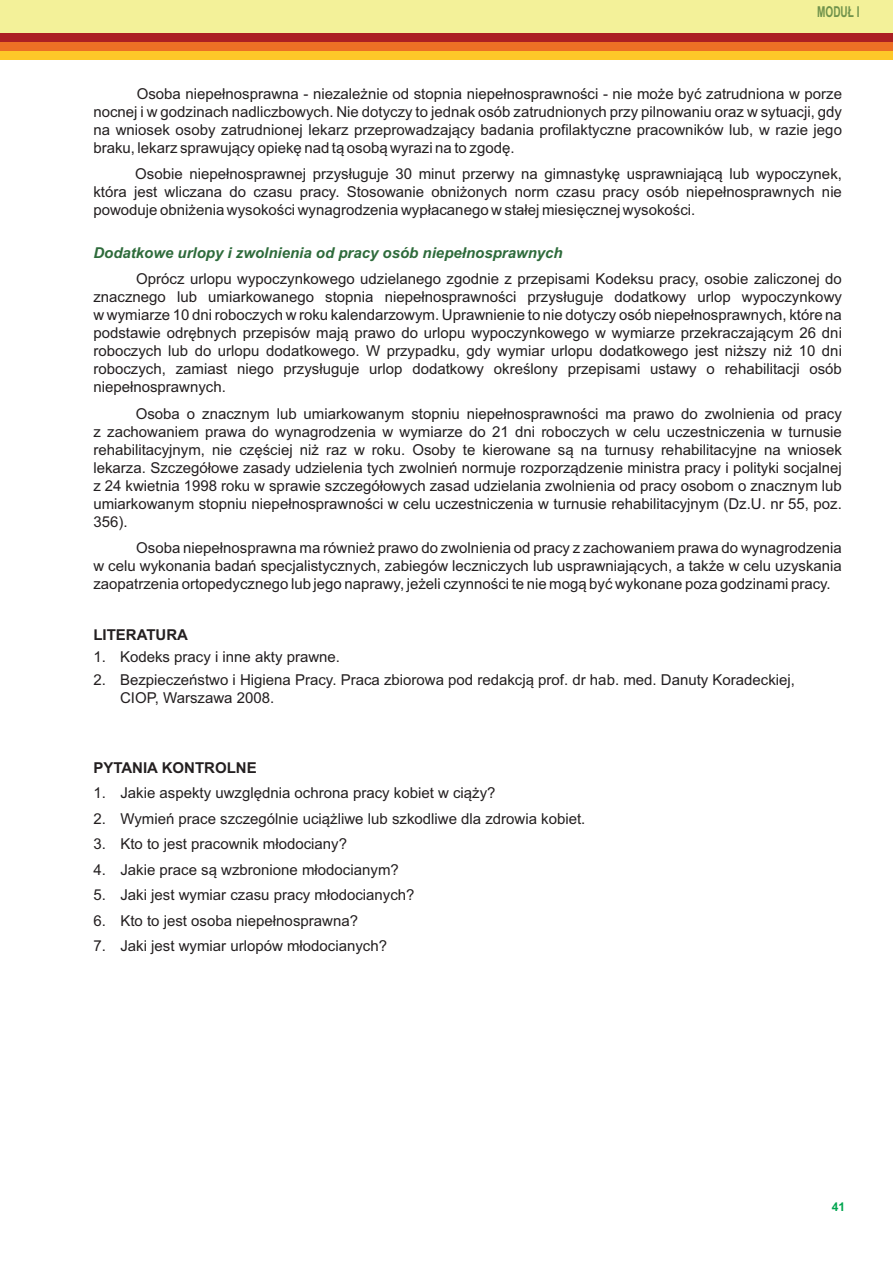
<style>
.page{position:relative;width:893px;height:1263px;background:#fff}
.page>*{position:absolute;margin:0;border:0;box-sizing:border-box;transform-origin:0 0}
.t1{font:15px/18px "Arial";color:#231f20;text-align:justify}
.t2{font:italic 700 15px "Arial";color:#2e6b3b}
.t3{font:700 15px "Arial";color:#231f20}
.t4{font:700 15px "Arial Narrow";color:#70924b;scale:.82 1}
.t5{font:700 12px "Arial";color:#00a54f}
</style>
<div class="page">
<div style="left:0;top:0;width:893px;height:35px;background:#f3f199"></div>
<div style="left:0;top:51px;width:893px;height:9px;background:#fec829"></div>
<div style="left:0;top:42px;width:893px;height:9px;background:#ed7025"></div>
<div style="left:0;top:33px;width:893px;height:9px;background:#ab2023"></div>
<p class="t4" style="left:817px;top:6px;width:53px">MODUŁ I</p>
<p class="t1" style="left:93px;top:86px;width:750px;text-indent:43px">Osoba niepełnosprawna - niezależnie od stopnia niepełnosprawności - nie może być zatrudniona w porze nocnej i w godzinach nadliczbowych. Nie dotyczy to jednak osób zatrudnionych przy pilnowaniu oraz w sytuacji, gdy na wniosek osoby zatrudnionej lekarz przeprowadzający badania profilaktyczne pracowników lub, w razie jego braku, lekarz sprawujący opiekę nad tą osobą wyrazi na to zgodę.</p>
<p class="t1" style="left:93px;top:166px;width:750px;text-indent:42px">Osobie niepełnosprawnej przysługuje 30 minut przerwy na gimnastykę usprawniającą lub wypoczynek, która jest wliczana do czasu pracy. Stosowanie obniżonych norm czasu pracy osób niepełnosprawnych nie powoduje obniżenia wysokości wynagrodzenia wypłacanego w stałej miesięcznej wysokości.</p>
<p class="t2" style="left:93px;top:247px;width:471px">Dodatkowe urlopy i zwolnienia od pracy osób niepełnosprawnych</p>
<p class="t1" style="left:93px;top:271px;width:750px;text-indent:43px">Oprócz urlopu wypoczynkowego udzielanego zgodnie z przepisami Kodeksu pracy, osobie zaliczonej do znacznego lub umiarkowanego stopnia niepełnosprawności przysługuje dodatkowy urlop wypoczynkowy w wymiarze 10 dni roboczych w roku kalendarzowym. Uprawnienie to nie dotyczy osób niepełnosprawnych, które na podstawie odrębnych przepisów mają prawo do urlopu wypoczynkowego w wymiarze przekraczającym 26 dni roboczych lub do urlopu dodatkowego. W przypadku, gdy wymiar urlopu dodatkowego jest niższy niż 10 dni roboczych, zamiast niego przysługuje urlop dodatkowy określony przepisami ustawy o rehabilitacji osób niepełnosprawnych.</p>
<p class="t1" style="left:93px;top:406px;width:750px;text-indent:42px">Osoba o znacznym lub umiarkowanym stopniu niepełnosprawności ma prawo do zwolnienia od pracy z zachowaniem prawa do wynagrodzenia w wymiarze do 21 dni roboczych w celu uczestniczenia w turnusie rehabilitacyjnym, nie częściej niż raz w roku. Osoby te kierowane są na turnusy rehabilitacyjne na wniosek lekarza. Szczegółowe zasady udzielenia tych zwolnień normuje rozporządzenie ministra pracy i polityki socjalnej z 24 kwietnia 1998 roku w sprawie szczegółowych zasad udzielania zwolnienia od pracy osobom o znacznym lub umiarkowanym stopniu niepełnosprawności w celu uczestniczenia w turnusie rehabilitacyjnym (Dz.U. nr 55, poz.<br>356).</p>
<p class="t1" style="left:93px;top:540px;width:750px;text-indent:43px">Osoba niepełnosprawna ma również prawo do zwolnienia od pracy z zachowaniem prawa do wynagrodzenia w celu wykonania badań specjalistycznych, zabiegów leczniczych lub usprawniających, a także w celu uzyskania zaopatrzenia ortopedycznego lub jego naprawy, jeżeli czynności te nie mogą być wykonane poza godzinami pracy.</p>
<p class="t3" style="left:93px;top:628px;width:96px">LITERATURA</p>
<p class="t1" style="left:93px;top:649px;width:248px">1. Kodeks pracy i inne akty prawne.</p>
<p class="t1" style="left:120px;top:672px;width:677px;text-indent:-27px">2. Bezpieczeństwo i Higiena Pracy. Praca zbiorowa pod redakcją prof. dr hab. med. Danuty Koradeckiej,<br>CIOP, Warszawa 2008.</p>
<p class="t3" style="left:93px;top:762px;width:165px">PYTANIA KONTROLNE</p>
<p class="t1" style="left:93px;top:785px;width:404px">1. Jakie aspekty uwzględnia ochrona pracy kobiet w ciąży?</p>
<p class="t1" style="left:93px;top:811px;width:493px">2. Wymień prace szczególnie uciążliwe lub szkodliwe dla zdrowia kobiet.</p>
<p class="t1" style="left:93px;top:836px;width:255px">3. Kto to jest pracownik młodociany?</p>
<p class="t1" style="left:93px;top:862px;width:307px">4. Jakie prace są wzbronione młodocianym?</p>
<p class="t1" style="left:93px;top:887px;width:323px">5. Jaki jest wymiar czasu pracy młodocianych?</p>
<p class="t1" style="left:93px;top:938px;width:295px">7. Jaki jest wymiar urlopów młodocianych?</p>
<p class="t1" style="left:93px;top:913px;width:266px">6. Kto to jest osoba niepełnosprawna?</p>
<p class="t5" style="left:832px;top:1203px;width:15px">41</p>
</div>
